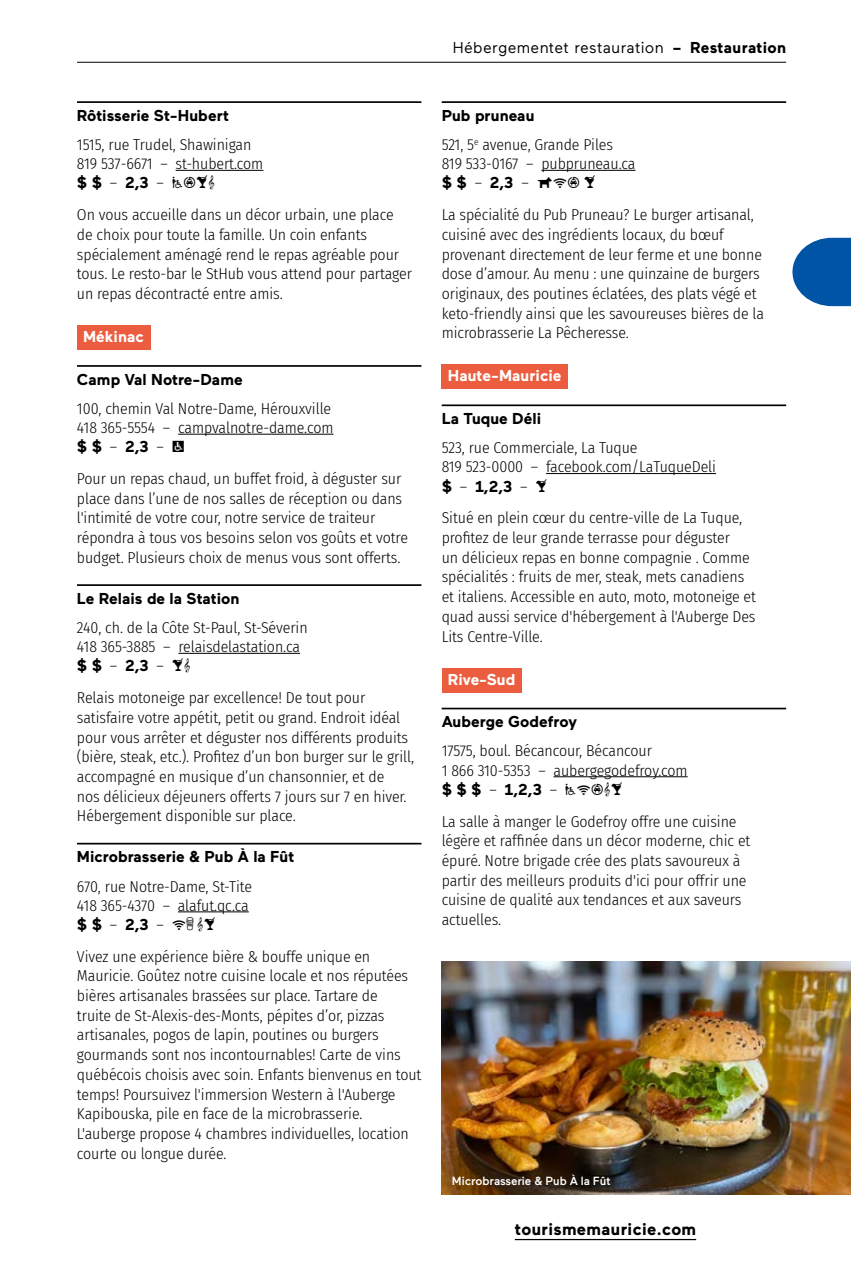
<style>
.page{position:relative;width:851px;height:1276px;background:#fff}
.page>*{position:absolute;margin:0;border:0;box-sizing:border-box;transform-origin:0 0}
.t1{font:700 16.88px "Maax";letter-spacing:.02em;color:#000}
.t2{font:300 15.75px/19.8px "Fira Sans Condensed";letter-spacing:-.005em;color:#000}
.t3{font:700 15.75px "Maax";color:#000}
.t4{font:15.75px "Maax";letter-spacing:.02em;color:#000}
.t5{font:700 15.75px "Maax";color:#fff}
.t6{font:500 11.7px "Maax";color:#fff}
.s1{font-weight:700}
.s2{font-family:"Fira Sans Condensed";font-weight:300}
.s3{font-family:"Picto Tour 2019";font-weight:400;font-size:19.12px}
.s4{font-family:"Picto Tour 0";font-weight:400;font-size:18.68px}
</style>
<div class="page">
<hr style="left:77px;top:101px;width:344px;height:2px;background:#000">
<hr style="left:176px;top:170px;width:87px;height:1px;background:#000">
<div style="left:77px;top:325px;width:73px;height:25px;background:#eb5d3e"></div>
<hr style="left:77px;top:365px;width:344px;height:2px;background:#000">
<hr style="left:178px;top:434px;width:155px;height:1px;background:#000">
<hr style="left:77px;top:584px;width:344px;height:2px;background:#000">
<hr style="left:178px;top:653px;width:122px;height:1px;background:#000">
<hr style="left:77px;top:843px;width:344px;height:1px;background:#000">
<hr style="left:178px;top:911px;width:71px;height:1px;background:#000">
<hr style="left:441px;top:101px;width:345px;height:2px;background:#000">
<hr style="left:541px;top:170px;width:94px;height:1px;background:#000">
<div style="left:441px;top:365px;width:126px;height:24px;background:#eb5d3e"></div>
<hr style="left:441px;top:404px;width:345px;height:2px;background:#000">
<hr style="left:546px;top:473px;width:170px;height:1px;background:#000">
<div style="left:441px;top:668px;width:80px;height:24px;background:#eb5d3e"></div>
<hr style="left:441px;top:708px;width:345px;height:1px;background:#000">
<hr style="left:553px;top:776px;width:134px;height:1px;background:#000">
<img style="left:441px;top:961px;width:409px;height:234px">
<hr style="left:515px;top:1239px;width:181px;height:1px;background:#000">
<hr style="left:77px;top:62px;width:709px;height:1px;background:#000">
<svg style="left:792px;top:238px;width:58px;height:68px;background:#276eb3"></svg>
<p class="t4" style="left:453px;top:39px;width:335px">Hébergementet restauration <span class="s1">– Restauration</span></p>
<p class="t3" style="left:77px;top:107px;width:153px">Rôtisserie St-Hubert</p>
<p class="t2" style="left:77px;top:135px;width:188px;line-height:19.1px">1515, rue Trudel, Shawinigan<br>819 537-6671 ― st-hubert.com</p>
<p class="t3" style="left:77px;top:174px;width:140px">$ $ <span class="s2">―</span> 2,3 <span class="s2">―</span> <span class="s3">3P†µ</span></p>
<p class="t2" style="left:77px;top:205px;width:336px">On vous accueille dans un décor urbain, une place de choix pour toute la famille. Un coin enfants spécialement aménagé rend le repas agréable pour tous. Le resto-bar le StHub vous attend pour partager un repas décontracté entre amis.</p>
<p class="t5" style="left:83px;top:328px;width:62px">Mékinac</p>
<p class="t3" style="left:77px;top:371px;width:167px">Camp Val Notre-Dame</p>
<p class="t2" style="left:77px;top:399px;width:258px;line-height:19.1px">100, chemin Val Notre-Dame, Hérouxville<br>418 365-5554 ― campvalnotre-dame.com</p>
<p class="t3" style="left:77px;top:438px;width:109px">$ $<span class="s2">―</span>2,3<span class="s2">―</span><span class="s3">2</span></p>
<p class="t2" style="left:77px;top:468px;width:332px">Pour un repas chaud, un buffet froid, à déguster sur place dans l’une de nos salles de réception ou dans l'intimité de votre cour, notre service de traiteur répondra à tous vos besoins selon vos goûts et votre budget. Plusieurs choix de menus vous sont offerts.</p>
<p class="t3" style="left:77px;top:590px;width:164px">Le Relais de la Station</p>
<p class="t2" style="left:77px;top:618px;width:232px;line-height:19.1px">240, ch. de la Côte St-Paul, St-Séverin<br>418 365-3885 ― relaisdelastation.ca</p>
<p class="t3" style="left:77px;top:657px;width:115px">$ $<span class="s2">―</span>2,3<span class="s2">―</span><span class="s3">†µ</span></p>
<p class="t2" style="left:77px;top:688px;width:339px">Relais motoneige par excellence! De tout pour satisfaire votre appétit, petit ou grand. Endroit idéal pour vous arrêter et déguster nos différents produits (bière, steak, etc.). Profitez d’un bon burger sur le grill, accompagné en musique d’un chansonnier, et de<br>nos délicieux déjeuners offerts 7 jours sur 7 en hiver.<br>Hébergement disponible sur place.</p>
<p class="t3" style="left:77px;top:848px;width:219px">Microbrasserie &amp; Pub À la Fût</p>
<p class="t2" style="left:77px;top:876px;width:176px;line-height:19.1px">670, rue Notre-Dame, St-Tite<br>418 365-4370 ― alafut.qc.ca</p>
<p class="t3" style="left:77px;top:916px;width:140px">$ $ <span class="s2">―</span> 2,3 <span class="s2">―</span> <span class="s3">J</span><span class="s4">b</span><span class="s3">µ†</span></p>
<p class="t2" style="left:77px;top:946px;width:346px">Vivez une expérience bière &amp; bouffe unique en Mauricie. Goûtez notre cuisine locale et nos réputées bières artisanales brassées sur place. Tartare de<br>truite de St-Alexis-des-Monts, pépites d’or, pizzas artisanales, pogos de lapin, poutines ou burgers gourmands sont nos incontournables! Carte de vins québécois choisis avec soin. Enfants bienvenus en tout temps! Poursuivez l'immersion Western à l'Auberge Kapibouska, pile en face de la microbrasserie.<br>L'auberge propose 4 chambres individuelles, location courte ou longue durée.</p>
<p class="t3" style="left:441px;top:107px;width:94px">Pub pruneau</p>
<p class="t2" style="left:441px;top:135px;width:195px;line-height:19.1px">521, 5<sup>e</sup> avenue, Grande Piles<br>819 533-0167 ― pubpruneau.ca</p>
<p class="t3" style="left:441px;top:174px;width:156px">$ $ <span class="s2">―</span> 2,3 <span class="s2">―</span> <span class="s3">ÂJP †</span></p>
<p class="t2" style="left:441px;top:205px;width:324px">La spécialité du Pub Pruneau? Le burger artisanal, cuisiné avec des ingrédients locaux, du bœuf provenant directement de leur ferme et une bonne dose d’amour. Au menu : une quinzaine de burgers originaux, des poutines éclatées, des plats végé et keto-friendly ainsi que les savoureuses bières de la microbrasserie La Pêcheresse.</p>
<p class="t5" style="left:448px;top:367px;width:115px">Haute-Mauricie</p>
<p class="t3" style="left:441px;top:410px;width:101px">La Tuque Déli</p>
<p class="t2" style="left:441px;top:438px;width:276px;line-height:19.1px">523, rue Commerciale, La Tuque<br>819 523-0000 ― facebook.com/LaTuqueDeli</p>
<p class="t3" style="left:441px;top:477px;width:107px">$ <span class="s2">―</span> 1,2,3 <span class="s2">―</span> <span class="s3">†</span></p>
<p class="t2" style="left:441px;top:508px;width:316px">Situé en plein cœur du centre-ville de La Tuque, profitez de leur grande terrasse pour déguster<br>un délicieux repas en bonne compagnie . Comme spécialités : fruits de mer, steak, mets canadiens et italiens. Accessible en auto, moto, motoneige et quad aussi service d'hébergement à l'Auberge Des Lits Centre-Ville.</p>
<p class="t5" style="left:448px;top:670px;width:69px">Rive-Sud</p>
<p class="t3" style="left:441px;top:713px;width:137px">Auberge Godefroy</p>
<p class="t2" style="left:441px;top:741px;width:247px;line-height:19.1px">17575, boul. Bécancour, Bécancour<br>1 866 310-5353 ― aubergegodefroy.com</p>
<p class="t3" style="left:441px;top:781px;width:183px">$ $ $ <span class="s2">―</span> 1,2,3 <span class="s2">―</span> <span class="s3">3JPµ†</span></p>
<p class="t2" style="left:441px;top:811px;width:310px">La salle à manger le Godefroy offre une cuisine légère et raffinée dans un décor moderne, chic et épuré. Notre brigade crée des plats savoureux à partir des meilleurs produits d'ici pour offrir une cuisine de qualité aux tendances et aux saveurs actuelles.</p>
<p class="t6" style="left:452px;top:1174px;width:160px">Microbrasserie &amp; Pub À la Fût</p>
<p class="t1" style="left:515px;top:1220px;width:183px">tourismemauricie.com</p>
</div>
